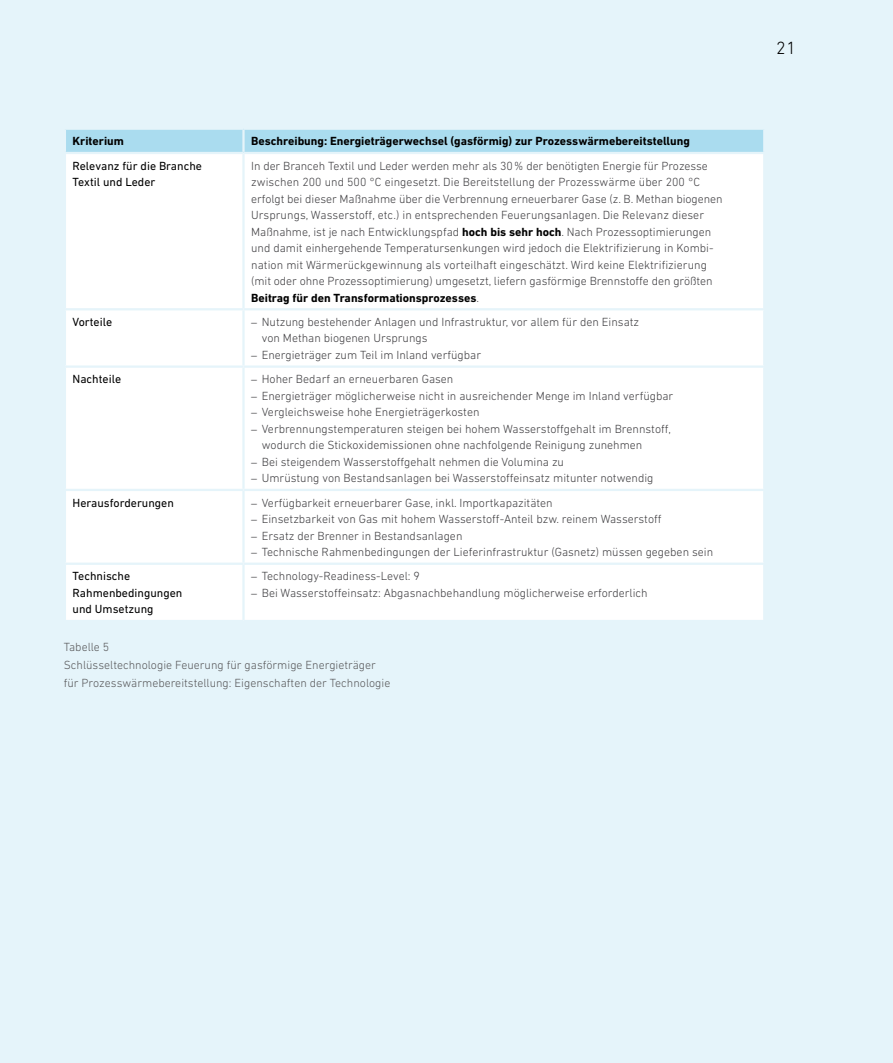
<style>
.page{position:relative;width:893px;height:1063px;background:#e5f4fa}
.page>*{position:absolute;margin:0;border:0;box-sizing:border-box;transform-origin:0 0}
.t1{font:300 18px "DIN Next LT Pro";color:#000}
.t2{font:300 12px/16.5px "DIN Next LT Pro";color:#3e3d40}
.t3{font:300 12px/18px "DIN Next LT Pro";color:#58585a}
.t4{font:12px/16.5px "DIN Next LT Pro";color:#000}
.t5{font:700 12px "DIN Next LT Pro";color:#000}
.s1{font-weight:700;color:#000}
.s2{font-family:"Sabon Next LT Pro";font-weight:400}
</style>
<div class="page">
<div style="left:66px;top:130px;width:697px;height:22px;background:#aadcef"></div>
<div style="left:66px;top:154px;width:697px;height:466px;background:#fff"></div>
<hr style="left:242px;top:130px;width:3px;height:22px;background:#e5f4fa">
<hr style="left:64px;top:308px;width:179px;height:2px;background:#e5f4fa">
<hr style="left:243px;top:308px;width:522px;height:2px;background:#e5f4fa">
<hr style="left:64px;top:365px;width:179px;height:3px;background:#e5f4fa">
<hr style="left:243px;top:365px;width:522px;height:3px;background:#e5f4fa">
<hr style="left:64px;top:489px;width:179px;height:2px;background:#e5f4fa">
<hr style="left:243px;top:489px;width:522px;height:2px;background:#e5f4fa">
<hr style="left:64px;top:563px;width:179px;height:2px;background:#e5f4fa">
<hr style="left:243px;top:563px;width:522px;height:2px;background:#e5f4fa">
<hr style="left:242px;top:154px;width:3px;height:154px;background:#e5f4fa">
<hr style="left:242px;top:310px;width:3px;height:55px;background:#e5f4fa">
<hr style="left:242px;top:368px;width:3px;height:121px;background:#e5f4fa">
<hr style="left:242px;top:491px;width:3px;height:72px;background:#e5f4fa">
<hr style="left:242px;top:565px;width:3px;height:55px;background:#e5f4fa">
<p class="t5" style="left:73px;top:134px;width:53px">Kriterium</p>
<p class="t5" style="left:251px;top:134px;width:440px">Beschreibung: Energieträgerwechsel (gasförmig) zur Prozesswärmebereitstellung</p>
<p class="t4" style="left:73px;top:157px;width:131px">Relevanz für die Branche<br>Textil und Leder</p>
<p class="t2" style="left:251px;top:157px;width:473px">In der Branceh Textil und Leder werden mehr als 30% der benötigten Energie für Prozesse zwischen 200 und 500 °C eingesetzt. Die Bereitstellung der Prozesswärme über 200 °C erfolgt bei dieser Maßnahme über die Verbrennung erneuerbarer Gase (z. B. Methan biogenen Ursprungs, Wasserstoff, etc.) in entsprechenden Feuerungsanlagen. Die Relevanz dieser Maßnahme, ist je nach Entwicklungspfad <span class="s1">hoch bis sehr hoch</span>. Nach Prozessoptimierungen und damit einhergehende Temperatursenkungen wird jedoch die Elektrifizierung in Kombi&shy;nation mit Wärmerückgewinnung als vorteilhaft eingeschätzt. Wird keine Elektrifizierung (mit oder ohne Prozessoptimierung) umgesetzt, liefern gasförmige Brennstoffe den größten <span class="s1">Beitrag für den Transformationsprozesses</span>.</p>
<p class="t4" style="left:73px;top:313px;width:41px">Vorteile</p>
<p class="t2" style="left:262px;top:313px;width:379px;text-indent:-11px"><span class="s2">–</span> Nutzung bestehender Anlagen und Infrastruktur, vor allem für den Einsatz von Methan biogenen Ursprungs</p>
<p class="t2" style="left:251px;top:346px;width:231px"><span class="s2">–</span> Energieträger zum Teil im Inland verfügbar</p>
<p class="t4" style="left:73px;top:371px;width:50px">Nachteile</p>
<p class="t2" style="left:251px;top:371px;width:204px"><span class="s2">–</span> Hoher Bedarf an erneuerbaren Gasen</p>
<p class="t2" style="left:251px;top:387px;width:424px"><span class="s2">–</span> Energieträger möglicherweise nicht in ausreichender Menge im Inland verfügbar</p>
<p class="t2" style="left:251px;top:404px;width:230px"><span class="s2">–</span> Vergleichsweise hohe Energieträgerkosten</p>
<p class="t2" style="left:262px;top:420px;width:411px;text-indent:-11px"><span class="s2">–</span> Verbrennungstemperaturen steigen bei hohem Wasserstoffgehalt im Brennstoff, wodurch die Stickoxidemissionen ohne nachfolgende Reinigung zunehmen</p>
<p class="t2" style="left:251px;top:453px;width:314px"><span class="s2">–</span> Bei steigendem Wasserstoffgehalt nehmen die Volumina zu</p>
<p class="t2" style="left:251px;top:470px;width:404px"><span class="s2">–</span> Umrüstung von Bestandsanlagen bei Wasserstoffeinsatz mitunter notwendig</p>
<p class="t4" style="left:73px;top:494px;width:103px">Herausforderungen</p>
<p class="t2" style="left:251px;top:494px;width:303px"><span class="s2">–</span> Verfügbarkeit erneuerbarer Gase, inkl. Importkapazitäten</p>
<p class="t2" style="left:251px;top:511px;width:412px"><span class="s2">–</span> Einsetzbarkeit von Gas mit hohem Wasserstoff-Anteil bzw. reinem Wasserstoff</p>
<p class="t2" style="left:251px;top:527px;width:213px"><span class="s2">–</span> Ersatz der Brenner in Bestandsanlagen</p>
<p class="t2" style="left:251px;top:544px;width:464px"><span class="s2">–</span> Technische Rahmenbedingungen der Lieferinfrastruktur (Gasnetz) müssen gegeben sein</p>
<p class="t4" style="left:73px;top:568px;width:111px">Technische<br>Rahmenbedingungen und Umsetzung</p>
<p class="t2" style="left:251px;top:568px;width:170px"><span class="s2">–</span> Technology-Readiness-Level: 9</p>
<p class="t2" style="left:251px;top:584px;width:398px"><span class="s2">–</span> Bei Wasserstoffeinsatz: Abgasnachbehandlung möglicherweise erforderlich</p>
<p class="t3" style="left:64px;top:638px;width:328px">Tabelle 5<br>Schlüsseltechnologie Feuerung für gasförmige Energieträger für Prozesswärmebereitstellung: Eigenschaften der Technologie</p>
<h1 class="t1" style="left:776px;top:37px;width:22px">21</h1>
</div>
